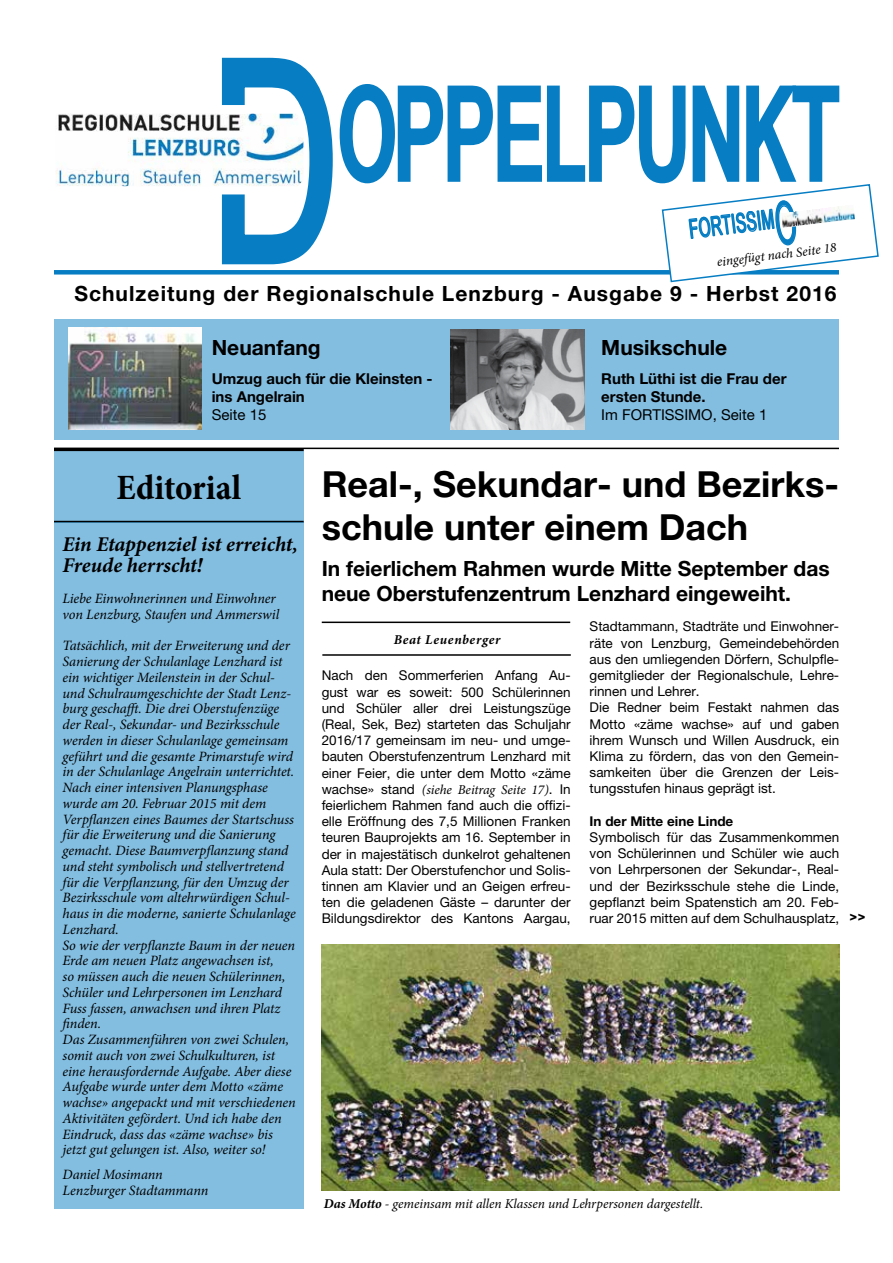
<style>
.page{position:relative;width:893px;height:1263px;background:#fff}
.page>*{position:absolute;margin:0;border:0;box-sizing:border-box;transform-origin:0 0}
.t1{font:280.05px "Arial";color:#077ec3;scale:.63 1}
.t2{font:126px "Arial";letter-spacing:.025em;color:#077ec3;scale:.57 1}
.t3{font:700 36px/43.2px "Helvetica Neue LT Pro";color:#000}
.t4{font:700 condensed 36px "Minion Pro";color:#000}
.t5{font:26.55px "Arial";color:#077ec3;scale:.57 1}
.t6{font:700 21px/25.2px "Helvetica Neue LT Pro";color:#000}
.t7{font:700 21px "Helvetica Neue LT Pro";letter-spacing:.05em;color:#000}
.t8{font:italic 700 21px/21px "Minion Pro";color:#000}
.t9{font:21px "Helvetica Neue LT Pro";color:#000;scale:2 1}
.t10{font:700 15px/18px "Helvetica Neue LT Pro";color:#000}
.t11{font:15px "Helvetica Neue LT Pro";color:#000}
.t12{font:italic 14.25px/15.8px "Minion Pro";letter-spacing:-.005em;color:#000}
.t13{font:13.5px/16.2px "Helvetica Neue LT Pro";color:#000;text-align:justify}
.t14{font:italic 13.5px "Minion Pro";letter-spacing:-.005em;color:#000}
.t15{font:700 13.5px "Helvetica Neue LT Pro";color:#000}
.t16{font:italic 700 13.5px "Minion Pro";letter-spacing:.055em;color:#000}
.s1{font-family:"Helvetica Neue LT Pro";font-style:normal}
.s2{font-weight:700}
</style>
<div class="page">
<div style="left:54px;top:270px;width:785px;height:5px;background:#077ec3"></div>
<div style="left:54px;top:319px;width:785px;height:120px;background:#83bee1"></div>
<img style="left:68px;top:327px;width:134px;height:102px">
<img style="left:451px;top:329px;width:134px;height:100px">
<img style="left:56px;top:114px;width:163px;height:72px">
<hr style="left:54px;top:448px;width:785px;height:1px;background:#000">
<img style="left:322px;top:945px;width:518px;height:246px">
<div style="left:54px;top:522px;width:250px;height:687px;background:#83bee1"></div>
<div style="left:54px;top:451px;width:250px;height:70px;background:#83bee1"></div>
<hr style="left:54px;top:448px;width:250px;height:3px;background:#000">
<hr style="left:54px;top:521px;width:250px;height:1px;background:#000">
<hr style="left:322px;top:654px;width:249px;height:2px;background:#000">
<hr style="left:322px;top:621px;width:248px;height:2px;background:#000">
<svg style="left:219px;top:57px;width:660px;height:226px"></svg>
<h1 class="t1" style="left:211px;top:-30px;width:204px">D</h1>
<h2 class="t2" style="left:339px;top:48px;width:876px">OPPELPUNKT</h2>
<h3 class="t5" style="left:687px;top:211px;width:152px;rotate:-7deg">FORTISSIM</h3>
<p class="t14" style="left:716px;top:253px;width:122px;rotate:-7deg">eingefügt nach Seite 18</p>
<h3 class="t7" style="left:74px;top:280px;width:764px">Schulzeitung der Regionalschule Lenzburg - Ausgabe 9 - Herbst 2016</h3>
<h3 class="t6" style="left:601px;top:335px;width:127px">Musikschule</h3>
<p class="t10" style="left:601px;top:370px;width:187px">Ruth Lüthi ist die Frau der ersten Stunde.</p>
<p class="t11" style="left:601px;top:406px;width:168px">Im FORTISSIMO, Seite 1</p>
<h3 class="t6" style="left:212px;top:335px;width:110px">Neuanfang</h3>
<p class="t10" style="left:212px;top:370px;width:222px">Umzug auch für die Kleinsten - ins Angelrain</p>
<p class="t11" style="left:212px;top:406px;width:56px">Seite 15</p>
<h3 class="t4" style="left:117px;top:462px;width:126px">Editorial</h3>
<h3 class="t3" style="left:322px;top:461px;width:519px">Real-, Sekundar- und Bezirks&shy;schule unter einem Dach</h3>
<h3 class="t6" style="left:322px;top:555px;width:510px">In feierlichem Rahmen wurde Mitte September das neue Oberstufenzentrum Lenzhard eingeweiht.</h3>
<p class="t16" style="left:394px;top:630px;width:108px">Beat Leuenberger</p>
<h3 class="t8" style="left:63px;top:534px;width:237px">Ein Etappenziel ist erreicht,<br>Freude herrscht!</h3>
<p class="t12" style="left:63px;top:591px;width:218px">Liebe Einwohnerinnen und Einwohner von Lenzburg, Staufen und Ammerswil</p>
<p class="t12" style="left:63px;top:638px;width:235px">Tatsächlich, mit der Erweiterung und der Sanierung der Schulanlage Lenzhard ist ein wichtiger Meilenstein in der Schul&shy;und Schulraumgeschichte der Stadt Lenz&shy;burg geschafft. Die drei Oberstufenzüge der Real-, Sekundar- und Bezirksschule werden in dieser Schulanlage gemeinsam geführt und die gesamte Primarstufe wird in der Schulanlage Angelrain unterrichtet.<br>Nach einer intensiven Planungsphase wurde am 20. Februar 2015 mit dem Verpflanzen eines Baumes der Startschuss für die Erweiterung und die Sanierung gemacht. Diese Baumverpflanzung stand und steht symbolisch und stellvertretend für die Verpflanzung, für den Umzug der Bezirksschule vom altehrwürdigen Schul&shy;haus in die moderne, sanierte Schulanlage Lenzhard.<br>So wie der verpflanzte Baum in der neuen Erde am neuen Platz angewachsen ist,<br>so müssen auch die neuen Schülerinnen, Schüler und Lehrpersonen im Lenzhard Fuss fassen, anwachsen und ihren Platz finden.<br>Das Zusammenführen von zwei Schulen, somit auch von zwei Schulkulturen, ist eine herausfordernde Aufgabe. Aber diese Aufgabe wurde unter dem Motto «zäme wachse» angepackt und mit verschiedenen Aktivitäten gefördert. Und ich habe den Eindruck, dass das «zäme wachse» bis jetzt gut gelungen ist. Also, weiter so!</p>
<p class="t12" style="left:63px;top:1167px;width:147px">Daniel Mosimann<br>Lenzburger Stadtammann</p>
<p class="t13" style="left:590px;top:618px;width:251px;text-align:left">Stadtammann, Stadträte und Einwohner&shy;räte von Lenzburg, Gemeindebehörden aus den umliegenden Dörfern, Schulpfle&shy;gemitglieder der Regionalschule, Lehre&shy;rinnen und Lehrer.<br>Die Redner beim Festakt nahmen das Motto «zäme wachse» auf und gaben ihrem Wunsch und Willen Ausdruck, ein Klima zu fördern, das von den Gemein&shy;samkeiten über die Grenzen der Leis&shy;tungsstufen hinaus geprägt ist.</p>
<p class="t15" style="left:590px;top:813px;width:145px">In der Mitte eine Linde</p>
<p class="t13" style="left:590px;top:829px;width:251px">Symbolisch für das Zusammenkommen von Schülerinnen und Schüler wie auch von Lehrpersonen der Sekundar-, Real&shy;und der Bezirksschule stehe die Linde, gepflanzt beim Spatenstich am 20. Feb&shy;ruar 2015 mitten auf dem Schulhausplatz,</p>
<p class="t13" style="left:322px;top:667px;width:251px">Nach den Sommerferien Anfang Au&shy;gust war es soweit: 500 Schülerinnen und Schüler aller drei Leistungszüge (Real, Sek, Bez) starteten das Schuljahr 2016/17 gemeinsam im neu- und umge&shy;bauten Oberstufenzentrum Lenzhard mit einer Feier, die unter dem Motto «zäme</p>
<p class="t14" style="left:322px;top:780px;width:251px"><span class="s1">wachse» stand</span> (siehe Beitrag Seite 17)<span class="s1">. In</span></p>
<p class="t13" style="left:322px;top:797px;width:251px">feierlichem Rahmen fand auch die offizi&shy;elle Eröffnung des 7,5 Millionen Franken teuren Bauprojekts am 16. September in der in majestätisch dunkelrot gehaltenen Aula statt: Der Oberstufenchor und Solis&shy;tinnen am Klavier und an Geigen erfreu&shy;ten die geladenen Gäste – darunter der Bildungsdirektor des Kantons Aargau,</p>
<p class="t14" style="left:324px;top:1194px;width:381px"><span class="s2">Das Motto</span> - gemeinsam mit allen Klassen und Lehrpersonen dargestellt.</p>
<h3 class="t9" style="left:848px;top:902px;width:11px">»</h3>
</div>
